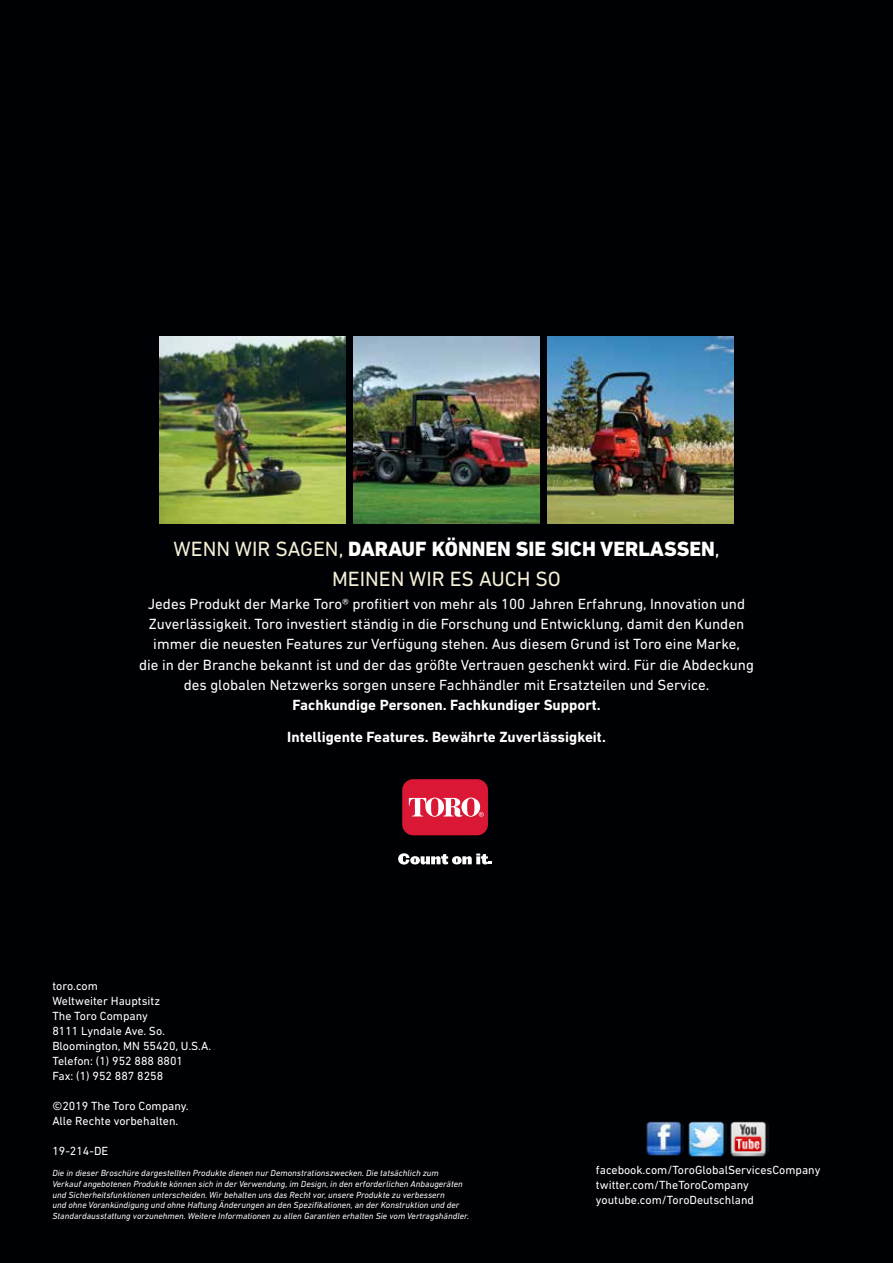
<style>
.page{position:relative;width:893px;height:1263px;background:#000104}
.page>*{position:absolute;margin:0;border:0;box-sizing:border-box;transform-origin:0 0}
.t1{font:21px/30px "DIN Next LT Pro";color:#f6f0d6;text-align:center}
.t2{font:15px/20.2px "DIN Next LT Pro";color:#fff;text-align:center}
.t3{font:700 15px/31.5px "DIN Next LT Pro";color:#fff;text-align:center}
.t4{font:12px/15px "DIN Next LT Pro";color:#fff}
.t5{font:italic 9px/10.8px "DIN Next LT Pro";color:#fff}
.s1{font-weight:800;color:#fff}
.s2{color:#fff}
</style>
<div class="page">
<img style="left:646px;top:1121px;width:122px;height:36px">
<svg style="left:398px;top:853px;width:94px;height:11px"></svg>
<div style="left:402px;top:779px;width:86px;height:56px;background:#db1736;border-radius:11px"></div>
<svg style="left:409px;top:797px;width:75px;height:20px"></svg>
<img style="left:547px;top:337px;width:187px;height:187px">
<img style="left:353px;top:337px;width:187px;height:187px">
<img style="left:159px;top:337px;width:187px;height:187px">
<h1 class="t1" style="left:174px;top:533px;width:548px">WENN WIR SAGEN, <span class="s1">DARAUF KÖNNEN SIE SICH VERLASSEN</span><span class="s2">,<br></span>MEINEN WIR ES AUCH SO</h1>
<p class="t2" style="left:139px;top:594px;width:616px">Jedes Produkt der Marke Toro® profitiert von mehr als 100 Jahren Erfahrung, Innovation und Zuverlässigkeit. Toro investiert ständig in die Forschung und Entwicklung, damit den Kunden immer die neuesten Features zur Verfügung stehen. Aus diesem Grund ist Toro eine Marke,<br>die in der Branche bekannt ist und der das größte Vertrauen geschenkt wird. Für die Abdeckung des globalen Netzwerks sorgen unsere Fachhändler mit Ersatzteilen und Service.</p>
<h2 class="t3" style="left:287px;top:689px;width:320px">Fachkundige Personen. Fachkundiger Support.<br>Intelligente Features. Bewährte Zuverlässigkeit.</h2>
<h3 class="t4" style="left:52px;top:978px;width:160px">toro.com<br>Weltweiter Hauptsitz<br>The Toro Company<br>8111 Lyndale Ave. So.<br>Bloomington, MN 55420, U.S.A.<br>Telefon: (1) 952 888 8801<br>Fax: (1) 952 887 8258</h3>
<h3 class="t4" style="left:52px;top:1098px;width:138px">©2019 The Toro Company.<br>Alle Rechte vorbehalten.</h3>
<h3 class="t4" style="left:52px;top:1143px;width:57px">19-214-DE</h3>
<p class="t5" style="left:52px;top:1167px;width:418px">Die in dieser Broschüre dargestellten Produkte dienen nur Demonstrationszwecken. Die tatsächlich zum Verkauf angebotenen Produkte können sich in der Verwendung, im Design, in den erforderlichen Anbaugeräten und Sicherheitsfunktionen unterscheiden. Wir behalten uns das Recht vor, unsere Produkte zu verbessern<br>und ohne Vorankündigung und ohne Haftung Änderungen an den Spezifikationen, an der Konstruktion und der Standardausstattung vorzunehmen. Weitere Informationen zu allen Garantien erhalten Sie vom Vertragshändler.</p>
<h3 class="t4" style="left:596px;top:1162px;width:226px">facebook.com/ToroGlobalServicesCompany twitter.com/TheToroCompany youtube.com/ToroDeutschland</h3>
</div>
